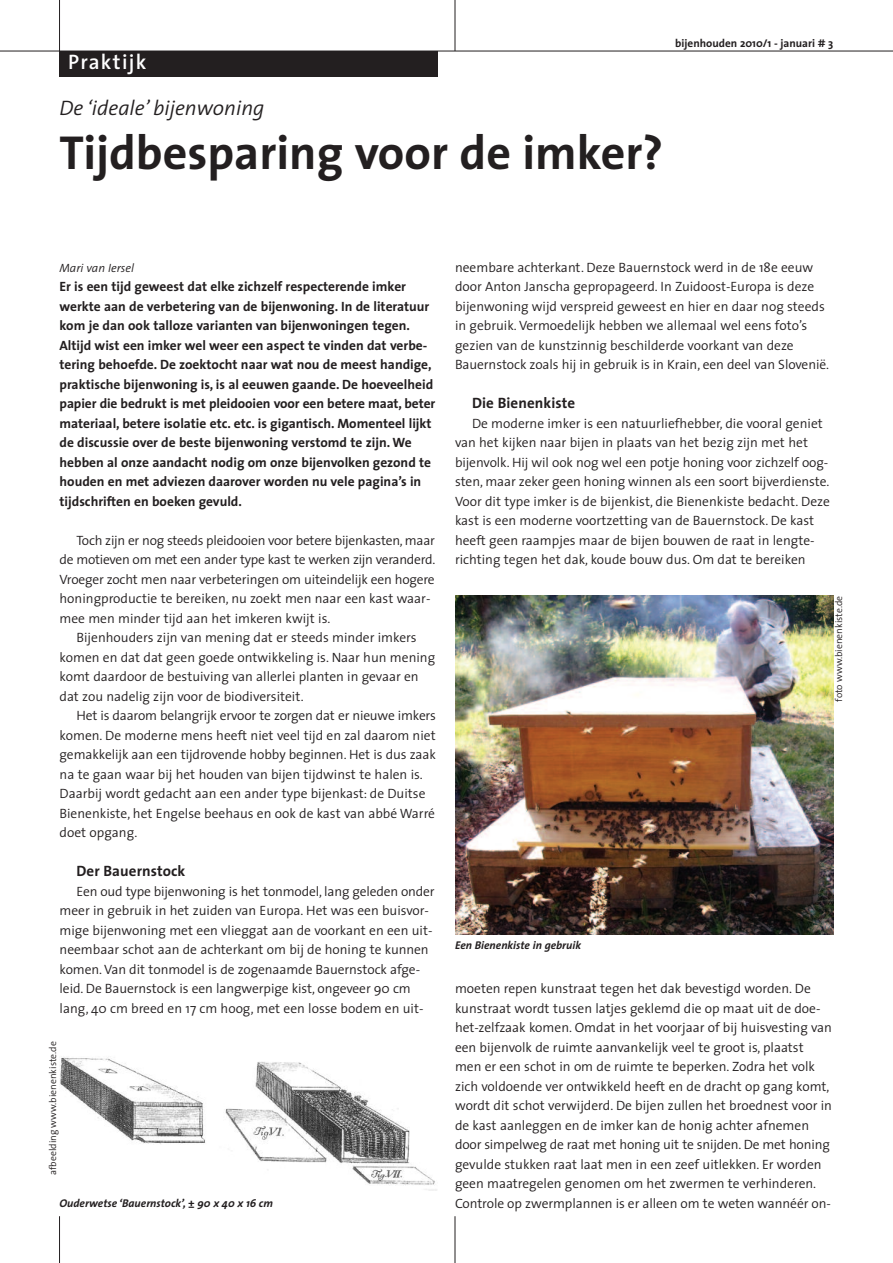
<style>
.page{position:relative;width:893px;height:1263px;background:#fff}
.page>*{position:absolute;margin:0;border:0;box-sizing:border-box;transform-origin:0 0}
.t1{font:700 48px "The Sans";color:#231f20}
.t2{font:italic 300 21px "The Sans";color:#231f20}
.t3{font:600 21px "The Sans";letter-spacing:.06em;color:#fff}
.t4{font:700 15px "The Sans";letter-spacing:.005em;color:#231f20}
.t5{font:300 13.5px/19.5px "The Sans";color:#231f20}
.t6{font:700 13.5px/19.5px "The Sans";color:#231f20}
.t7{font:italic 300 12px "The Sans";color:#231f20}
.t8{font:italic 700 11.25px "The Sans";color:#231f20}
.t9{font:700 11.25px "The Sans";color:#231f20}
.t10{font:300 9.75px "The Sans";color:#231f20}
</style>
<div class="page">
<hr style="left:0;top:51px;width:893px;height:1px;background:#231f20">
<hr style="left:59px;top:0;width:1px;height:51px;background:#231f20">
<hr style="left:455px;top:0;width:1px;height:51px;background:#231f20">
<hr style="left:59px;top:1216px;width:1px;height:47px;background:#231f20">
<hr style="left:455px;top:1216px;width:1px;height:47px;background:#231f20">
<div style="left:60px;top:51px;width:378px;height:25px;background:#231f20"></div>
<img style="left:60px;top:1057px;width:377px;height:133px">
<img style="left:455px;top:596px;width:378px;height:338px">
<h2 class="t3" style="left:68px;top:53px;width:80px">Praktijk</h2>
<h2 class="t2" style="left:60px;top:100px;width:206px">De ‘ideale’ bijenwoning</h2>
<h1 class="t1" style="left:60px;top:134px;width:605px">Tijdbesparing voor de imker?</h1>
<p class="t9" style="left:675px;top:38px;width:160px">bijenhouden 2010/1 - januari # 3</p>
<p class="t7" style="left:60px;top:263px;width:76px">Mari van Iersel</p>
<p class="t6" style="left:60px;top:278px;width:377px">Er is een tijd geweest dat elke zichzelf respecterende imker werkte aan de verbetering van de bijenwoning. In de literatuur kom je dan ook talloze varianten van bijenwoningen tegen.<br>Altijd wist een imker wel weer een aspect te vinden dat verbe&shy;tering behoefde. De zoektocht naar wat nou de meest handige, praktische bijenwoning is, is al eeuwen gaande. De hoeveelheid papier die bedrukt is met pleidooien voor een betere maat, beter materiaal, betere isolatie etc. etc. is gigantisch. Momenteel lijkt de discussie over de beste bijenwoning verstomd te zijn. We hebben al onze aandacht nodig om onze bijenvolken gezond te houden en met adviezen daarover worden nu vele pagina’s in tijdschriften en boeken gevuld.</p>
<p class="t5" style="left:60px;top:532px;width:377px;text-indent:17px">Toch zijn er nog steeds pleidooien voor betere bijenkasten, maar de motieven om met een ander type kast te werken zijn veranderd.<br>Vroeger zocht men naar verbeteringen om uiteindelijk een hogere honingproductie te bereiken, nu zoekt men naar een kast waar&shy;mee men minder tijd aan het imkeren kwijt is.</p>
<p class="t5" style="left:60px;top:629px;width:377px;text-indent:17px">Bijenhouders zijn van mening dat er steeds minder imkers komen en dat dat geen goede ontwikkeling is. Naar hun mening komt daardoor de bestuiving van allerlei planten in gevaar en dat zou nadelig zijn voor de biodiversiteit.</p>
<p class="t5" style="left:60px;top:707px;width:378px;text-indent:17px">Het is daarom belangrijk ervoor te zorgen dat er nieuwe imkers komen. De moderne mens heeft niet veel tijd en zal daarom niet gemakkelijk aan een tijdrovende hobby beginnen. Het is dus zaak na te gaan waar bij het houden van bijen tijdwinst te halen is.<br>Daarbij wordt gedacht aan een ander type bijenkast: de Duitse Bienenkiste, het Engelse beehaus en ook de kast van abbé Warré doet opgang.</p>
<p class="t4" style="left:77px;top:865px;width:110px">Der Bauernstock</p>
<p class="t5" style="left:60px;top:883px;width:377px;text-indent:17px">Een oud type bijenwoning is het tonmodel, lang geleden onder meer in gebruik in het zuiden van Europa. Het was een buisvor&shy;mige bijenwoning met een vlieggat aan de voorkant en een uit&shy;neembaar schot aan de achterkant om bij de honing te kunnen komen. Van dit tonmodel is de zogenaamde Bauernstock afge&shy;leid. De Bauernstock is een langwerpige kist, ongeveer 90 cm lang, 40 cm breed en 17 cm hoog, met een losse bodem en uit-</p>
<p class="t10" style="left:49px;top:1175px;width:135px;rotate:-90deg">afbeelding www.bienenkiste.de</p>
<p class="t8" style="left:60px;top:1199px;width:215px">Ouderwetse ‘Bauernstock’, ± 90 x 40 x 16 cm</p>
<p class="t5" style="left:455px;top:259px;width:376px">neembare achterkant. Deze Bauernstock werd in de 18e eeuw door Anton Janscha gepropageerd. In Zuidoost-Europa is deze bijenwoning wijd verspreid geweest en hier en daar nog steeds in gebruik. Vermoedelijk hebben we allemaal wel eens foto’s gezien van de kunstzinnig beschilderde voorkant van deze Bauernstock zoals hij in gebruik is in Krain, een deel van Slovenië.</p>
<p class="t4" style="left:472px;top:397px;width:105px">Die Bienenkiste</p>
<p class="t5" style="left:455px;top:415px;width:376px;text-indent:17px">De moderne imker is een natuurliefhebber, die vooral geniet van het kijken naar bijen in plaats van het bezig zijn met het bijenvolk. Hij wil ook nog wel een potje honing voor zichzelf oog&shy;sten, maar zeker geen honing winnen als een soort bijverdienste.<br>Voor dit type imker is de bijenkist, die Bienenkiste bedacht. Deze kast is een moderne voortzetting van de Bauernstock. De kast heeft geen raampjes maar de bijen bouwen de raat in lengte&shy;richting tegen het dak, koude bouw dus. Om dat te bereiken</p>
<p class="t8" style="left:455px;top:941px;width:128px">Een Bienenkiste in gebruik</p>
<p class="t10" style="left:835px;top:702px;width:108px;rotate:-90deg">foto www.bienenkiste.de</p>
<p class="t5" style="left:455px;top:980px;width:379px">moeten repen kunstraat tegen het dak bevestigd worden. De kunstraat wordt tussen latjes geklemd die op maat uit de doe&shy;het-zelfzaak komen. Omdat in het voorjaar of bij huisvesting van een bijenvolk de ruimte aanvankelijk veel te groot is, plaatst men er een schot in om de ruimte te beperken. Zodra het volk zich voldoende ver ontwikkeld heeft en de dracht op gang komt, wordt dit schot verwijderd. De bijen zullen het broednest voor in de kast aanleggen en de imker kan de honig achter afnemen door simpelweg de raat met honing uit te snijden. De met honing gevulde stukken raat laat men in een zeef uitlekken. Er worden geen maatregelen genomen om het zwermen te verhinderen.<br>Controle op zwermplannen is er alleen om te weten wannéér on-</p>
</div>
